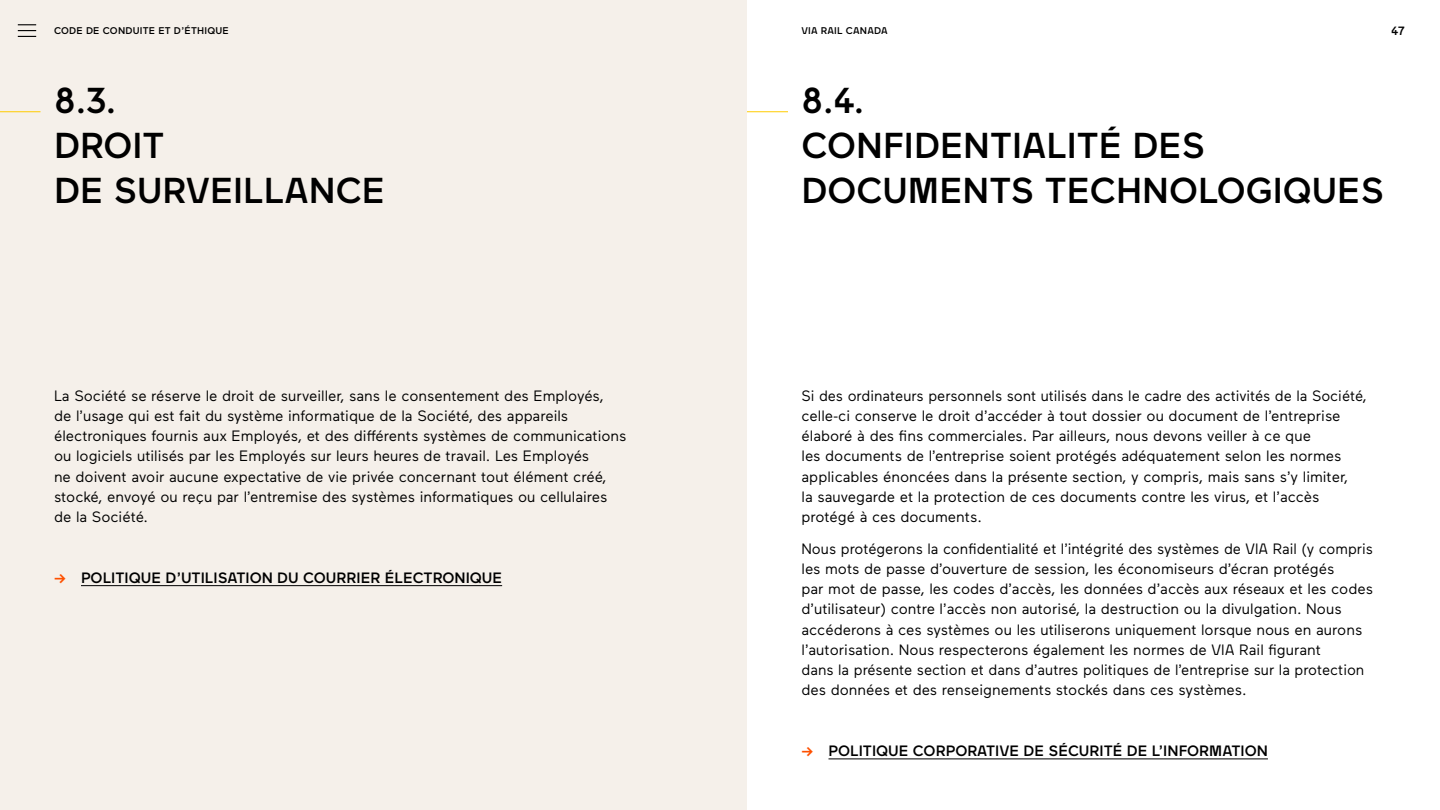
<style>
.page{position:relative;width:1440px;height:810px;background:#fff}
.page>*{position:absolute;margin:0;border:0;box-sizing:border-box;transform-origin:0 0}
.Titre_2024___Section_8{font:500 36px/45px "Maax VIA";color:#000}
.TEXTE_2024{font:15px/20.2px "Maax VIA";color:#000}
.Sous-titre_2024{font:500 15px "Maax VIA";color:#000}
.t1{font:500 12px "Maax VIA";color:#000}
.t2{font:500 9.75px "Maax VIA";letter-spacing:.02em;color:#000}
.s1{color:#fe5000}
</style>
<div class="page">
<div style="left:0;top:0;width:747px;height:810px;background:#f5f0ea"></div>
<svg style="left:18px;top:24px;width:18px;height:13px"></svg>
<hr style="left:828px;top:759px;width:440px;height:1px;background:#000">
<hr style="left:747px;top:111px;width:41px;height:1px;background:#fc0">
<hr style="left:0;top:111px;width:40px;height:1px;background:#fc0">
<hr style="left:81px;top:585px;width:421px;height:1px;background:#000">
<p class="t2" style="left:54px;top:24px;width:176px">CODE DE CONDUITE ET D’ÉTHIQUE</p>
<p class="t2" style="left:802px;top:24px;width:88px">VIA RAIL CANADA</p>
<p class="t1" style="left:1391px;top:23px;width:15px">47</p>
<p class="Titre_2024___Section_8" style="left:54px;top:76px;width:332px">8.3.<br>DROIT<br>DE SURVEILLANCE</p>
<p class="TEXTE_2024" style="left:54px;top:384px;width:574px">La Société se réserve le droit de surveiller, sans le consentement des Employés,<br>de l’usage qui est fait du système informatique de la Société, des appareils électroniques fournis aux Employés, et des différents systèmes de communications ou logiciels utilisés par les Employés sur leurs heures de travail. Les Employés<br>ne doivent avoir aucune expectative de vie privée concernant tout élément créé, stocké, envoyé ou reçu par l’entremise des systèmes informatiques ou cellulaires de la Société.</p>
<p class="Sous-titre_2024" style="left:54px;top:567px;width:450px"><span class="s1">→</span> POLITIQUE D’UTILISATION DU COURRIER ÉLECTRONIQUE</p>
<p class="Titre_2024___Section_8" style="left:801px;top:76px;width:584px">8.4.<br>CONFIDENTIALITÉ DES<br>DOCUMENTS TECHNOLOGIQUES</p>
<p class="TEXTE_2024" style="left:801px;top:384px;width:567px">Si des ordinateurs personnels sont utilisés dans le cadre des activités de la Société, celle-ci conserve le droit d’accéder à tout dossier ou document de l’entreprise élaboré à des fins commerciales. Par ailleurs, nous devons veiller à ce que<br>les documents de l’entreprise soient protégés adéquatement selon les normes applicables énoncées dans la présente section, y compris, mais sans s’y limiter,<br>la sauvegarde et la protection de ces documents contre les virus, et l’accès protégé à ces documents.</p>
<p class="TEXTE_2024" style="left:801px;top:537px;width:573px">Nous protégerons la confidentialité et l’intégrité des systèmes de VIA Rail (y compris les mots de passe d’ouverture de session, les économiseurs d’écran protégés<br>par mot de passe, les codes d’accès, les données d’accès aux réseaux et les codes d’utilisateur) contre l’accès non autorisé, la destruction ou la divulgation. Nous accéderons à ces systèmes ou les utiliserons uniquement lorsque nous en aurons l’autorisation. Nous respecterons également les normes de VIA Rail figurant<br>dans la présente section et dans d’autres politiques de l’entreprise sur la protection des données et des renseignements stockés dans ces systèmes.</p>
<p class="Sous-titre_2024" style="left:801px;top:740px;width:468px"><span class="s1">→</span> POLITIQUE CORPORATIVE DE SÉCURITÉ DE L’INFORMATION</p>
</div>
